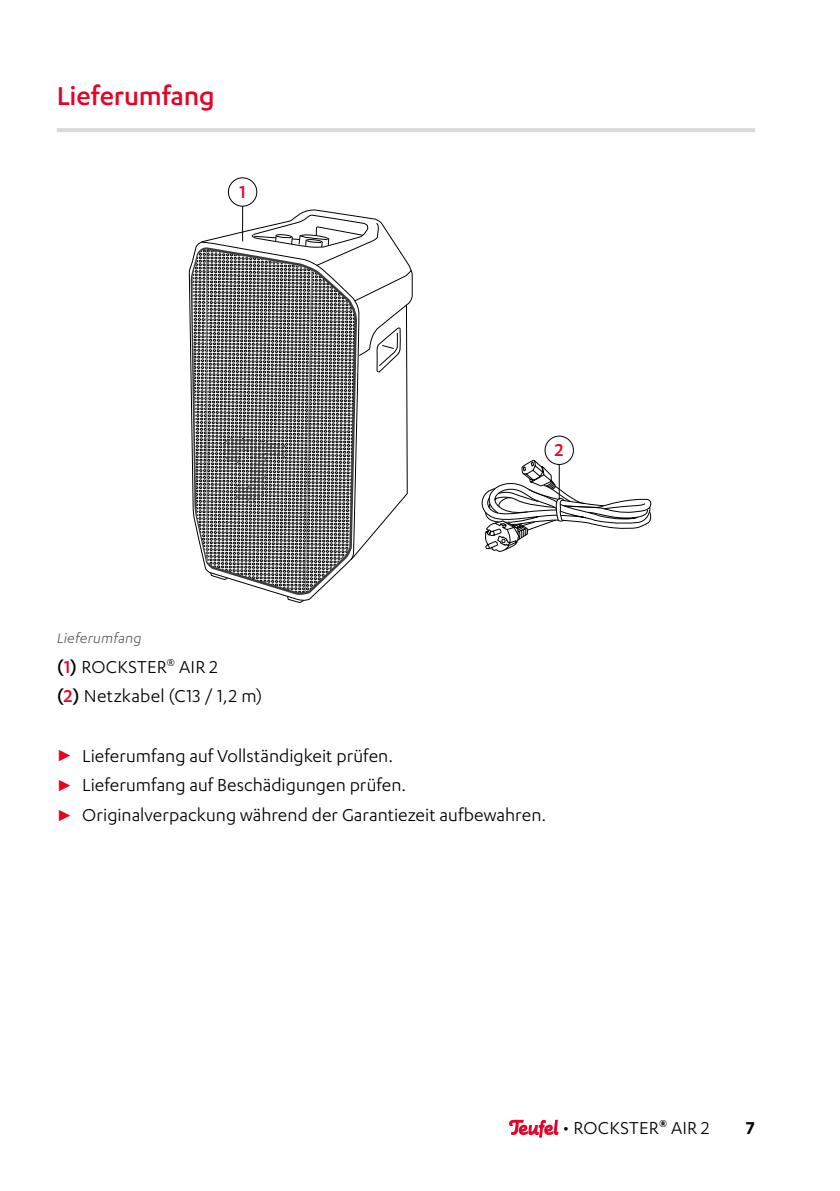
<style>
.page{position:relative;width:840px;height:1191px;background:#fff}
.page>*{position:absolute;margin:0;border:0;box-sizing:border-box;transform-origin:0 0}
.Headline_1___Überschrift_1{font:500 30px "Karbon";letter-spacing:-.005em;color:#e40428}
.Continuous_text___Fließtext{font:20px "Karbon";letter-spacing:.005em;color:#000}
.t1{font:500 20px "Karbon";color:#e40428}
.t2{font:600 20px "Karbon";color:#000}
.Graphic_Subline___Bildunterschrift{font:italic 16px "Karbon";letter-spacing:.01em;color:#5e5d5d}
.s1{font-weight:500}
.s2{font-weight:500;color:#e40428}
.s3{font-family:"Arial";font-size:16px;color:#e30520}
</style>
<div class="page">
<svg style="left:509px;top:1119px;width:49px;height:18px"></svg>
<svg style="left:189px;top:261px;width:224px;height:203px"></svg>
<svg style="left:192px;top:177px;width:219px;height:426px"></svg>
<svg style="left:481px;top:435px;width:169px;height:117px"></svg>
<hr style="left:57px;top:128px;width:697px;height:4px;background:#dadada">
<p class="Headline_1___Überschrift_1" style="left:57px;top:80px;width:159px">Lieferumfang</p>
<p class="t1" style="left:239px;top:181px;width:8px">1</p>
<p class="t1" style="left:554px;top:439px;width:10px">2</p>
<p class="Graphic_Subline___Bildunterschrift" style="left:57px;top:629px;width:86px">Lieferumfang</p>
<p class="Continuous_text___Fließtext" style="left:57px;top:655px;width:163px"><span class="s1">(</span><span class="s2">1</span><span class="s1">)</span> ROCKSTER<sup>®</sup> AIR 2</p>
<p class="Continuous_text___Fließtext" style="left:57px;top:685px;width:207px"><span class="s1">(</span><span class="s2">2</span><span class="s1">)</span> Netzkabel (C13 / 1,2 m)</p>
<p class="Continuous_text___Fließtext" style="left:57px;top:744px;width:337px"><span class="s3">►</span> Lieferumfang auf Vollständigkeit prüfen.</p>
<p class="Continuous_text___Fließtext" style="left:57px;top:774px;width:351px"><span class="s3">►</span> Lieferumfang auf Beschädigungen prüfen.</p>
<p class="Continuous_text___Fließtext" style="left:57px;top:804px;width:491px"><span class="s3">►</span> Originalverpackung während der Garantiezeit aufbewahren.</p>
<p class="Continuous_text___Fließtext" style="left:562px;top:1117px;width:148px">• ROCKSTER<sup>®</sup> AIR 2</p>
<p class="t2" style="left:745px;top:1116px;width:10px">7</p>
</div>
